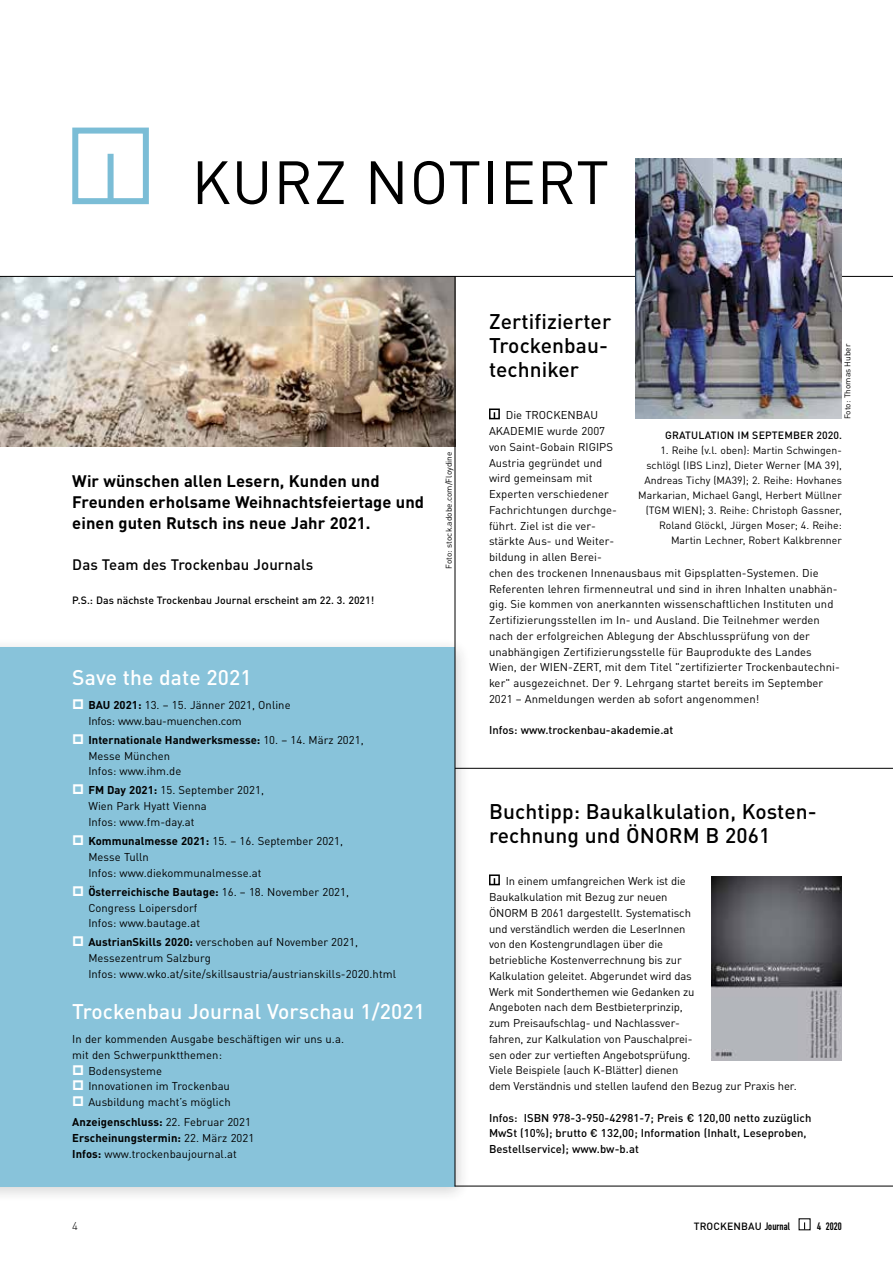
<style>
.page{position:relative;width:893px;height:1263px;background:#fff}
.page>*{position:absolute;margin:0;border:0;box-sizing:border-box;transform-origin:0 0}
.t1{font:60px "DINOT";letter-spacing:.015em;color:#000}
.t2{font:500 21px/24px "DINOT";letter-spacing:.005em;color:#000}
.t3{font:500 21px "DINOT";letter-spacing:.005em;color:#fff}
.t4{font:700 16.5px/21px "DINOT";letter-spacing:.005em;color:#000}
.t5{font:500 15px "DINOT";letter-spacing:.005em;color:#000}
.t6{font:11.25px/15.8px "DINOT";letter-spacing:.005em;color:#000}
.t7{font:500 11.25px/15.8px "DINOT";letter-spacing:.005em;color:#000}
.t8{font:11.25px/15.8px "DINOT";letter-spacing:-.015em;color:#000}
.t9{font:300 11.25px "DINOT";color:#000}
.t10{font:10.65px "DIN Engschrift Alternate";color:#000}
.t11{font:10.5px/15px "DINOT";letter-spacing:.005em;color:#000;text-align:right}
.t12{font:500 10.5px "DINOT";letter-spacing:.005em;color:#000}
.t13{font:500 10.35px "DINOT";letter-spacing:.015em;color:#000}
.t14{font:8.25px "DINOT";letter-spacing:.005em;color:#000}
.s1{font-weight:700}
.s2{font-family:"DIN Engschrift Alternate";font-weight:400;font-size:10.65px}
</style>
<div class="page">
<img style="left:0;top:277px;width:455px;height:169px">
<div style="left:0;top:637px;width:471px;height:567px;background:#000;opacity:.2"></div>
<div style="left:0;top:647px;width:455px;height:539px;background:#88c3da"></div>
<div style="left:72px;top:128px;width:77px;height:76px;border:6px solid #7bbdd6"></div>
<div style="left:108px;top:154px;width:6px;height:45px;background:#7bbdd6"></div>
<hr style="left:0;top:276px;width:893px;height:1px;background:#000">
<div style="left:489px;top:408px;width:11px;height:11px;border:2px solid #000"></div>
<hr style="left:455px;top:768px;width:438px;height:1px;background:#000">
<hr style="left:455px;top:276px;width:1px;height:910px;background:#000">
<hr style="left:455px;top:1186px;width:438px;height:1px;background:#000">
<img style="left:636px;top:158px;width:206px;height:260px">
<div style="left:489px;top:874px;width:11px;height:11px;border:2px solid #000"></div>
<img style="left:712px;top:876px;width:130px;height:184px">
<h1 class="t1" style="left:192px;top:145px;width:419px">KURZ NOTIERT</h1>
<h3 class="t4" style="left:72px;top:470px;width:353px">Wir wünschen allen Lesern, Kunden und<br>Freunden erholsame Weihnachtsfeiertage und einen guten Rutsch ins neue Jahr 2021.</h3>
<h3 class="t5" style="left:72px;top:555px;width:243px">Das Team des Trockenbau Journals</h3>
<p class="t12" style="left:72px;top:593px;width:304px">P.S.: Das nächste Trockenbau Journal erscheint am 22. 3. 2021!</p>
<p class="t14" style="left:444px;top:569px;width:119px;rotate:-90deg">Foto: stock.adobe.com/Floydine</p>
<h2 class="t3" style="left:72px;top:664px;width:181px">Save the date 2021</h2>
<p class="t8" style="left:88px;top:697px;width:204px"><span class="s1">BAU 2021:</span> 13. – 15. Jänner 2021, Online<br>Infos: www.bau-muenchen.com</p>
<p class="t6" style="left:88px;top:732px;width:277px"><span class="s1">Internationale Handwerksmesse:</span> 10. – 14. März 2021,<br>Messe München<br>Infos: www.ihm.de</p>
<p class="t6" style="left:88px;top:782px;width:177px"><span class="s1">FM Day 2021:</span> 15. September 2021,<br>Wien Park Hyatt Vienna<br>Infos: www.fm-day.at</p>
<p class="t6" style="left:88px;top:833px;width:256px"><span class="s1">Kommunalmesse 2021:</span> 15. – 16. September 2021,<br>Messe Tulln<br>Infos: www.diekommunalmesse.at</p>
<p class="t6" style="left:88px;top:884px;width:262px"><span class="s1">Österreichische Bautage:</span> 16. – 18. November 2021,<br>Congress Loipersdorf<br>Infos: www.bautage.at</p>
<p class="t6" style="left:88px;top:934px;width:309px"><span class="s1">AustrianSkills 2020:</span> verschoben auf November 2021,<br>Messezentrum Salzburg<br>Infos: www.wko.at/site/skillsaustria/austrianskills-2020.html</p>
<h2 class="t3" style="left:72px;top:998px;width:354px">Trockenbau Journal Vorschau 1/2021</h2>
<p class="t6" style="left:72px;top:1031px;width:273px">In der kommenden Ausgabe beschäftigen wir uns u.a.</p>
<p class="t6" style="left:72px;top:1047px;width:151px">mit den Schwerpunktthemen:</p>
<p class="t6" style="left:88px;top:1062px;width:75px">Bodensysteme</p>
<p class="t6" style="left:88px;top:1078px;width:143px">Innovationen im Trockenbau</p>
<p class="t6" style="left:88px;top:1094px;width:144px">Ausbildung macht’s möglich</p>
<p class="t6" style="left:72px;top:1114px;width:184px"><span class="s1">Anzeigenschluss:</span> 22. Februar 2021<br><span class="s1">Erscheinungstermin:</span> 22. März 2021<br><span class="s1">Infos:</span> www.trockenbaujournal.at</p>
<p class="t9" style="left:72px;top:1219px;width:7px">4</p>
<h2 class="t2" style="left:489px;top:308px;width:124px">Zertifizierter<br>Trockenbau&shy;techniker</h2>
<p class="t6" style="left:489px;top:407px;width:352px;text-indent:17px">Die TROCKENBAU<br>AKADEMIE wurde 2007<br>von Saint-Gobain RIGIPS<br>Austria gegründet und<br>wird gemeinsam mit<br>Experten verschiedener<br>Fachrichtungen durchge-<br>führt. Ziel ist die ver-<br>stärkte Aus- und Weiter-<br>bildung in allen Berei-<br>chen des trockenen Innenausbaus mit Gipsplatten-Systemen. Die Referenten lehren firmenneutral und sind in ihren Inhalten unabhän&shy;gig. Sie kommen von anerkannten wissenschaftlichen Instituten und Zertifizierungsstellen im In- und Ausland. Die Teilnehmer werden nach der erfolgreichen Ablegung der Abschlussprüfung von der unabhängigen Zertifizierungsstelle für Bauprodukte des Landes Wien, der WIEN-ZERT, mit dem Titel "zertifizierter Trockenbautechni&shy;ker" ausgezeichnet. Der 9. Lehrgang startet bereits im September 2021 – Anmeldungen werden ab sofort angenommen!</p>
<p class="t7" style="left:489px;top:722px;width:186px">Infos: www.trockenbau-akademie.at</p>
<p class="t14" style="left:842px;top:419px;width:77px;rotate:-90deg">Foto: Thomas Huber</p>
<p class="t12" style="left:665px;top:428px;width:178px">GRATULATION IM SEPTEMBER 2020.</p>
<p class="t11" style="left:638px;top:442px;width:205px">1. Reihe (v.l. oben): Martin Schwingen&shy;schlögl (IBS Linz), Dieter Werner (MA 39), Andreas Tichy (MA39); 2. Reihe: Hovhanes Markarian, Michael Gangl, Herbert Müllner (TGM WIEN); 3. Reihe: Christoph Gassner, Roland Glöckl, Jürgen Moser; 4. Reihe:<br>Martin Lechner, Robert Kalkbrenner</p>
<h2 class="t2" style="left:489px;top:798px;width:329px">Buchtipp: Baukalkulation, Kosten&shy;rechnung und ÖNORM B 2061</h2>
<p class="t6" style="left:489px;top:873px;width:309px;text-indent:17px">In einem umfangreichen Werk ist die<br>Baukalkulation mit Bezug zur neuen<br>ÖNORM B 2061 dargestellt. Systematisch<br>und verständlich werden die LeserInnen<br>von den Kostengrundlagen über die<br>betriebliche Kostenverrechnung bis zur<br>Kalkulation geleitet. Abgerundet wird das<br>Werk mit Sonderthemen wie Gedanken zu<br>Angeboten nach dem Bestbieterprinzip,<br>zum Preisaufschlag- und Nachlassver-<br>fahren, zur Kalkulation von Pauschalprei-<br>sen oder zur vertieften Angebotsprüfung.<br>Viele Beispiele (auch K-Blätter) dienen<br>dem Verständnis und stellen laufend den Bezug zur Praxis her.</p>
<p class="t7" style="left:489px;top:1109px;width:324px">Infos: ISBN 978-3-950-42981-7; Preis € 120,00 netto zuzüglich<br>MwSt (10%); brutto € 132,00; Information (Inhalt, Leseproben,<br>Bestellservice); www.bw-b.at</p>
<p class="t13" style="left:694px;top:1220px;width:98px">TROCKENBAU <span class="s2">Journal</span></p>
<p class="t10" style="left:817px;top:1220px;width:26px">4 2020</p>
</div>
